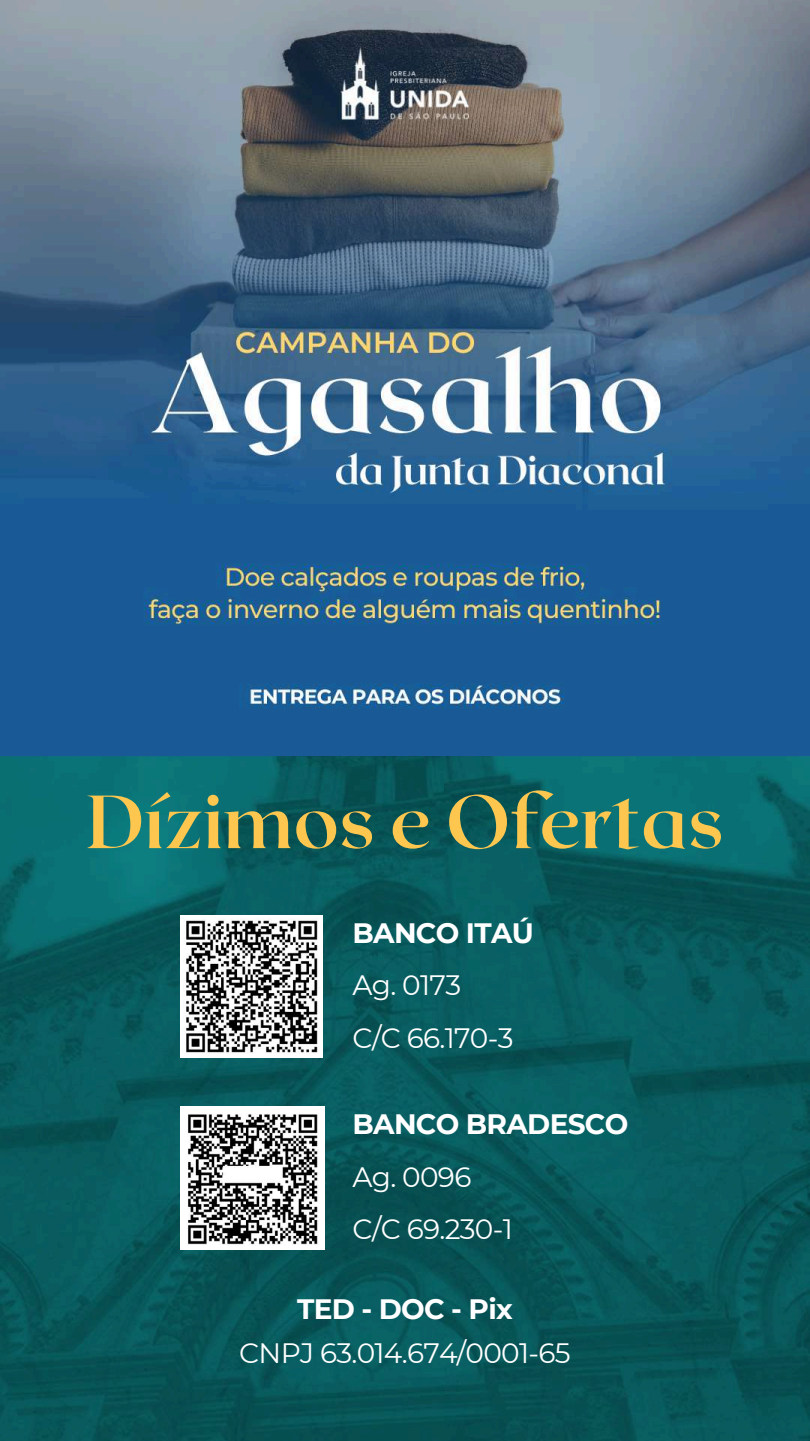
<style>
.page{position:relative;width:810px;height:1441px;background:#fff}
.page>*{position:absolute;margin:0;border:0;box-sizing:border-box;transform-origin:0 0}
.t1{font:700 75px "Roxborough CF";color:#fdc74f}
.t2{font:28px/52.5px "Montserrat";letter-spacing:-.025em;color:#fff}
.t3{font:700 28px "Montserrat";letter-spacing:-.025em;color:#fff}
</style>
<div class="page">
<img style="left:0;top:0;width:810px;height:1440px">
<img style="left:180px;top:915px;width:143px;height:141px">
<img style="left:180px;top:1106px;width:144px;height:142px">
<h1 class="t1" style="left:86px;top:773px;width:639px">Dízimos e Ofertas</h1>
<p class="t3" style="left:353px;top:915px;width:183px">BANCO ITAÚ</p>
<p class="t2" style="left:353px;top:958px;width:162px">Ag. 0173<br>C/C 66.170-3</p>
<p class="t3" style="left:353px;top:1106px;width:277px">BANCO BRADESCO</p>
<p class="t2" style="left:353px;top:1150px;width:162px">Ag. 0096<br>C/C 69.230-1</p>
<p class="t3" style="left:297px;top:1291px;width:217px">TED - DOC - Pix</p>
<p class="t2" style="left:239px;top:1326px;width:333px">CNPJ 63.014.674/0001-65</p>
</div>
